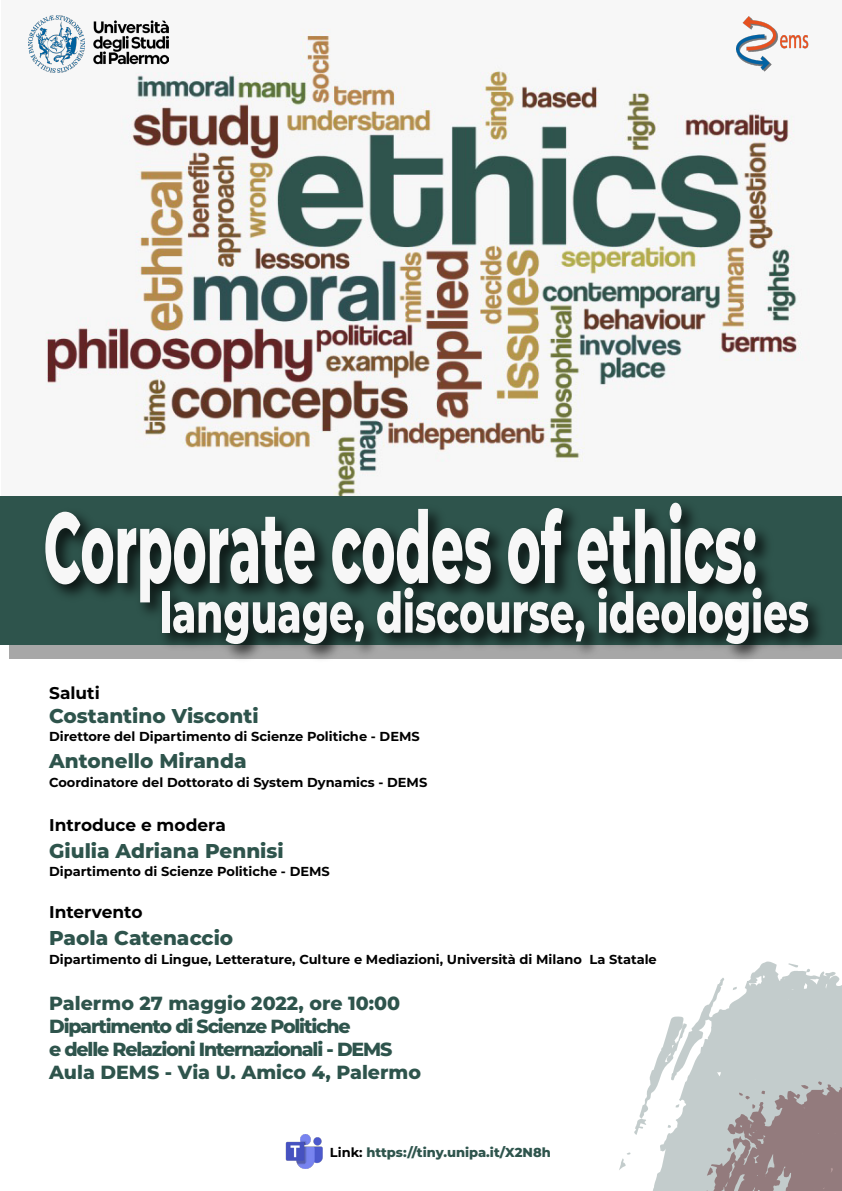
<style>
.page{position:relative;width:842px;height:1191px;background:#fff}
.page>*{position:absolute;margin:0;border:0;box-sizing:border-box;transform-origin:0 0}
.t1{font:800 20px "Montserrat";color:#2e544c}
.t2{font:800 19px/22.8px "Montserrat";letter-spacing:-.06em;color:#2e544c}
.t3{font:700 17px "Montserrat";color:#000}
.t4{font:700 13px "Montserrat";color:#000}
.t5{font:800 13px "Montserrat";color:#2e544c}
.s1{font-weight:700;color:#000}
</style>
<div class="page">
<svg style="left:700px;top:961px;width:142px;height:55px;fill:#c3cccc"></svg>
<svg style="left:619px;top:1016px;width:223px;height:175px"></svg>
<img style="left:28px;top:15px;width:781px;height:479px">
<div style="left:0;top:496px;width:842px;height:148px;background:#2e544c"></div>
<img style="left:736px;top:16px;width:73px;height:57px">
<img style="left:29px;top:16px;width:140px;height:57px">
<img style="left:37px;top:494px;width:793px;height:165px">
<svg style="left:45px;top:503px;width:763px;height:141px"></svg>
<img style="left:285px;top:1134px;width:38px;height:35px">
<h3 class="t3" style="left:49px;top:680px;width:52px">Saluti</h3>
<h1 class="t1" style="left:49px;top:701px;width:211px">Costantino Visconti</h1>
<p class="t4" style="left:49px;top:727px;width:372px">Direttore del Dipartimento di Scienze Politiche - DEMS</p>
<h1 class="t1" style="left:49px;top:746px;width:199px">Antonello Miranda</h1>
<p class="t4" style="left:49px;top:773px;width:380px">Coordinatore del Dottorato di System Dynamics - DEMS</p>
<h3 class="t3" style="left:49px;top:812px;width:178px">Introduce e modera</h3>
<h1 class="t1" style="left:49px;top:836px;width:236px">Giulia Adriana Pennisi</h1>
<p class="t4" style="left:49px;top:862px;width:282px">Dipartimento di Scienze Politiche - DEMS</p>
<h3 class="t3" style="left:49px;top:900px;width:95px">Intervento</h3>
<h1 class="t1" style="left:49px;top:923px;width:186px">Paola Catenaccio</h1>
<p class="t4" style="left:49px;top:950px;width:609px">Dipartimento di Lingue, Letterature, Culture e Mediazioni, Università di Milano La Statale</p>
<h2 class="t2" style="left:49px;top:991px;width:373px">Palermo 27 maggio 2022, ore 10:00<br>Dipartimento di Scienze Politiche<br>e delle Relazioni Internazionali - DEMS Aula DEMS - Via U. Amico 4, Palermo</h2>
<p class="t5" style="left:330px;top:1142px;width:222px"><span class="s1">Link:</span> https://tiny.unipa.it/X2N8h</p>
</div>
